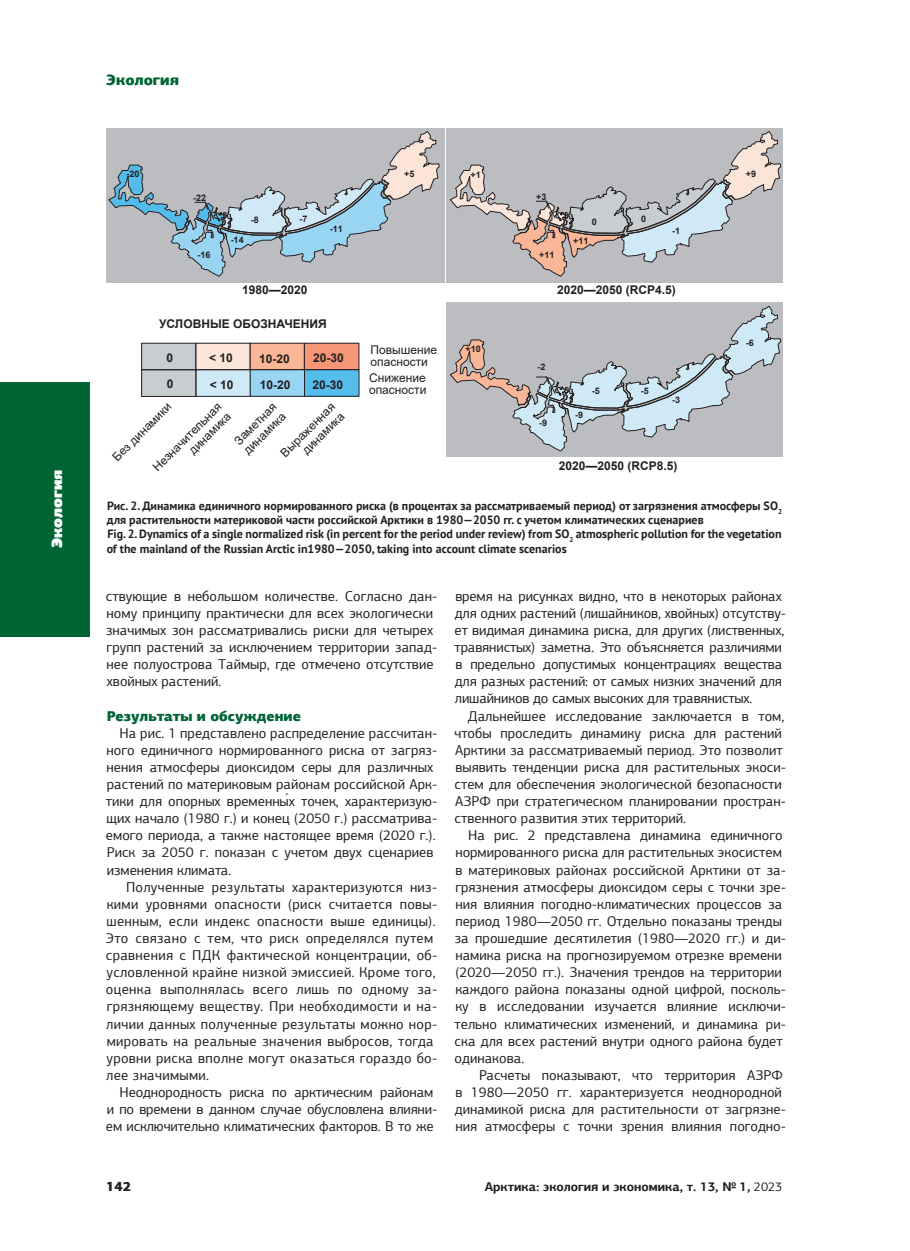
<style>
.page{position:relative;width:910px;height:1251px;background:#fff}
.page>*{position:absolute;margin:0;border:0;box-sizing:border-box;transform-origin:0 0}
.t1{font:900 15px "PF Agora Sans Pro";color:#fff}
.t2{font:900 15px "PF Agora Sans Pro";color:#006535}
.t3{font:14.25px/17.1px "PF Agora Sans Pro";color:#231f20}
.t4{font:14.25px/17.1px "PF Agora Sans Pro";letter-spacing:.02em;color:#231f20}
.t5{font:900 14.25px "PF Agora Sans Pro";color:#006535}
.t6{font:900 13.5px "PF Agora Sans Pro";color:#231f20}
.t7{font:700 12.75px "PF Agora Sans Pro";color:#231f20}
.t8{font:700 12px/14.4px "PT Sans";color:#231f20}
.t9{font:12px/13.5px "Arial";color:#231f20}
.t10{font:700 12px "Arial";color:#231f20}
.t11{font:700 9px "Arial";color:#231f20}
.s1{font-family:"Times New Roman"}
.s2{font-weight:400}
</style>
<div class="page">
<div style="left:0;top:382px;width:89px;height:254px;background:#006535"></div>
<div style="left:106px;top:128px;width:339px;height:154px;background:#bcbdc0"></div>
<svg style="left:108px;top:131px;width:331px;height:146px"></svg>
<div style="left:447px;top:302px;width:335px;height:155px;background:#bcbdc0"></div>
<svg style="left:450px;top:306px;width:331px;height:145px"></svg>
<div style="left:447px;top:128px;width:335px;height:154px;background:#bcbdc0"></div>
<svg style="left:450px;top:131px;width:331px;height:146px"></svg>
<div style="left:142px;top:343px;width:54px;height:26px;background:#c8cdcf"></div>
<div style="left:141px;top:343px;width:55px;height:27px;border:1px solid #231f20"></div>
<div style="left:196px;top:343px;width:54px;height:26px;background:#fae5d8"></div>
<div style="left:250px;top:343px;width:54px;height:26px;background:#f9b797"></div>
<div style="left:304px;top:343px;width:55px;height:26px;background:#f69677"></div>
<div style="left:304px;top:343px;width:55px;height:27px;border:1px solid #231f20"></div>
<div style="left:142px;top:370px;width:54px;height:26px;background:#c8cdcf"></div>
<div style="left:141px;top:369px;width:55px;height:28px;border:1px solid #231f20"></div>
<div style="left:196px;top:370px;width:54px;height:26px;background:#cfeaf6"></div>
<div style="left:196px;top:369px;width:55px;height:27px;border:1px solid #231f20"></div>
<div style="left:250px;top:370px;width:54px;height:26px;background:#97d5f3"></div>
<div style="left:250px;top:369px;width:55px;height:27px;border:1px solid #231f20"></div>
<div style="left:304px;top:370px;width:55px;height:26px;background:#55bdeb"></div>
<div style="left:304px;top:369px;width:55px;height:27px;border:1px solid #231f20"></div>
<p class="t1" style="left:47px;top:548px;width:80px;rotate:-90deg">Экология</p>
<p class="t2" style="left:106px;top:70px;width:74px">Экология</p>
<p class="t11" style="left:126px;top:167px;width:15px">-20</p>
<p class="t11" style="left:193px;top:191px;width:15px">-22</p>
<p class="t11" style="left:198px;top:248px;width:15px">-16</p>
<p class="t11" style="left:251px;top:213px;width:10px">-8</p>
<p class="t11" style="left:231px;top:234px;width:15px">-14</p>
<p class="t11" style="left:300px;top:212px;width:10px">-7</p>
<p class="t11" style="left:330px;top:223px;width:15px">-11</p>
<p class="t11" style="left:404px;top:167px;width:12px">+5</p>
<p class="t11" style="left:470px;top:168px;width:12px">+1</p>
<p class="t11" style="left:536px;top:190px;width:12px">+3</p>
<p class="t11" style="left:539px;top:248px;width:17px">+11</p>
<p class="t11" style="left:592px;top:216px;width:7px">0</p>
<p class="t11" style="left:573px;top:234px;width:17px">+11</p>
<p class="t11" style="left:641px;top:212px;width:7px">0</p>
<p class="t11" style="left:672px;top:224px;width:10px">-1</p>
<p class="t10" style="left:242px;top:281px;width:67px">1980—2020</p>
<p class="t10" style="left:557px;top:281px;width:120px">2020—2050 (RCP4.5)</p>
<p class="t10" style="left:159px;top:316px;width:169px">УСЛОВНЫЕ ОБОЗНАЧЕНИЯ</p>
<p class="t10" style="left:166px;top:349px;width:8px">0</p>
<p class="t10" style="left:209px;top:350px;width:25px">&lt; 10</p>
<p class="t10" style="left:259px;top:350px;width:32px">10-20</p>
<p class="t10" style="left:313px;top:349px;width:32px">20-30</p>
<p class="t10" style="left:167px;top:375px;width:8px">0</p>
<p class="t10" style="left:210px;top:376px;width:25px">&lt; 10</p>
<p class="t10" style="left:260px;top:376px;width:32px">10-20</p>
<p class="t10" style="left:313px;top:376px;width:32px">20-30</p>
<p class="t9" style="left:110px;top:454px;width:79px;rotate:-45deg">Без динамики</p>
<p class="t9" style="left:150px;top:464px;width:93px;text-align:right;rotate:-45deg">Незначительная динамика</p>
<p class="t9" style="left:231px;top:438px;width:56px;rotate:-45deg">Заметная динамика</p>
<p class="t9" style="left:278px;top:450px;width:73px;text-align:right;rotate:-45deg">Выраженная динамика</p>
<p class="t9" style="left:371px;top:343px;width:68px;line-height:12px">Повышение опасности</p>
<p class="t9" style="left:369px;top:371px;width:59px;line-height:12px">Снижение опасности</p>
<p class="t11" style="left:466px;top:342px;width:17px">+10</p>
<p class="t11" style="left:537px;top:360px;width:10px">-2</p>
<p class="t11" style="left:539px;top:417px;width:10px">-9</p>
<p class="t11" style="left:575px;top:408px;width:10px">-9</p>
<p class="t11" style="left:592px;top:384px;width:10px">-5</p>
<p class="t11" style="left:641px;top:385px;width:10px">-5</p>
<p class="t11" style="left:672px;top:393px;width:10px">-3</p>
<p class="t10" style="left:559px;top:457px;width:120px">2020—2050 (RCP8.5)</p>
<p class="t11" style="left:746px;top:167px;width:12px">+9</p>
<p class="t11" style="left:746px;top:336px;width:10px">-6</p>
<p class="t8" style="left:107px;top:498px;width:677px">Рис. 2. Динамика единичного нормированного риска (в процентах за рассматриваемый период) от загрязнения атмосферы SO<sub>2 </sub>для растительности материковой части российской Арктики в 1980—2050 гг. с учетом климатических сценариев<br>Fig. 2. Dynamics of a single normalized risk (in percent for the period under review) from SO<sub>2</sub> atmospheric pollution for the vegetation of the mainland of the Russian Arctic in1980—2050, taking into account climate scenarios</p>
<p class="t3" style="left:106px;top:587px;width:333px">ствующие в небольшом количестве. Согласно дан&shy;ному принципу практически для всех экологически значимых зон рассматривались риски для четырех групп растений за исключением территории запад&shy;нее полуострова Таймыр, где отмечено отсутствие хвойных растений.</p>
<p class="t5" style="left:107px;top:706px;width:195px">Результаты и обсуждение</p>
<p class="t3" style="left:106px;top:724px;width:333px;text-indent:14px">На рис. 1 представлено распределение рассчитан&shy;ного единичного нормированного риска от загряз&shy;нения атмосферы диоксидом серы для различных растений по материковым районам российской Арк&shy;тики для опорных временны<span class="s1">́</span>х точек, характеризую&shy;щих начало (1980 г.) и конец (2050 г.) рассматрива&shy;емого периода, а также настоящее время (2020 г.).<br>Риск за 2050 г. показан с учетом двух сценариев изменения климата.</p>
<p class="t4" style="left:106px;top:878px;width:333px;text-indent:20px">Полученные результаты характеризуются низ&shy;кими уровнями опасности (риск считается повы&shy;шенным, если индекс опасности выше единицы).<br>Это связано с тем, что риск определялся путем сравнения с ПДК фактической концентрации, об&shy;условленной крайне низкой эмиссией. Кроме того, оценка выполнялась всего лишь по одному за&shy;грязняющему веществу. При необходимости и на&shy;личии данных полученные результаты можно нор&shy;мировать на реальные значения выбросов, тогда уровни риска вполне могут оказаться гораздо бо&shy;лее значимыми.</p>
<p class="t3" style="left:106px;top:1083px;width:333px;text-indent:14px">Неоднородность риска по арктическим районам и по времени в данном случае обусловлена влияни&shy;ем исключительно климатических факторов. В то же</p>
<p class="t3" style="left:454px;top:587px;width:333px">время на рисунках видно, что в некоторых районах для одних растений (лишайников, хвойных) отсутству&shy;ет видимая динамика риска, для других (лиственных, травянистых) заметна. Это объясняется различиями в предельно допустимых концентрациях вещества для разных растений: от самых низких значений для лишайников до самых высоких для травянистых.</p>
<p class="t3" style="left:454px;top:707px;width:333px;text-indent:13px">Дальнейшее исследование заключается в том, чтобы проследить динамику риска для растений Арктики за рассматриваемый период. Это позволит выявить тенденции риска для растительных экоси&shy;стем для обеспечения экологической безопасности АЗРФ при стратегическом планировании простран&shy;ственного развития этих территорий.</p>
<p class="t3" style="left:454px;top:826px;width:333px;text-indent:14px">На рис. 2 представлена динамика единичного нормированного риска для растительных экосистем в материковых районах российской Арктики от за&shy;грязнения атмосферы диоксидом серы с точки зре&shy;ния влияния погодно-климатических процессов за период 1980—2050 гг. Отдельно показаны тренды за прошедшие десятилетия (1980—2020 гг.) и ди&shy;намика риска на прогнозируемом отрезке времени (2020—2050 гг.). Значения трендов на территории каждого района показаны одной цифрой, посколь&shy;ку в исследовании изучается влияние исключи&shy;тельно климатических изменений, и динамика ри&shy;ска для всех растений внутри одного района будет одинакова.</p>
<p class="t3" style="left:455px;top:1066px;width:333px;text-indent:24px">Расчеты показывают, что территория АЗРФ в 1980—2050 гг. характеризуется неоднородной динамикой риска для растительности от загрязне&shy;ния атмосферы с точки зрения влияния погодно-</p>
<p class="t6" style="left:106px;top:1177px;width:26px">142</p>
<p class="t7" style="left:485px;top:1178px;width:299px">Арктика: экология и экономика, т. 13, № 1, <span class="s2">2023</span></p>
</div>
